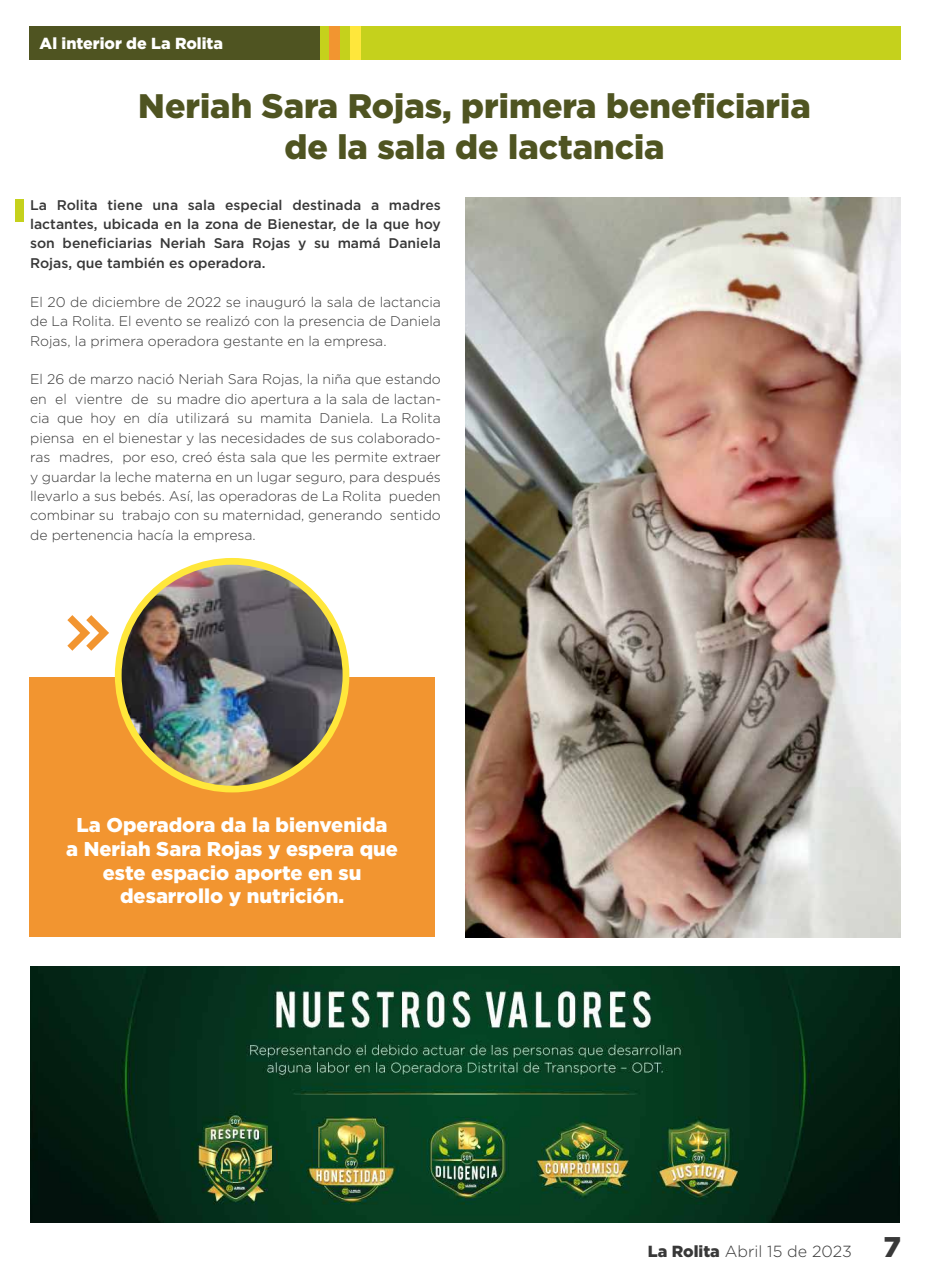
<style>
.page{position:relative;width:930px;height:1280px;background:#fff}
.page>*{position:absolute;margin:0;border:0;box-sizing:border-box;transform-origin:0 0}
.t1{font:900 34px/40.9px "Gotham";color:#4f5421;text-align:center}
.t2{font:900 20px/23.8px "Gotham";color:#fff;text-align:center}
.t3{font:300 16.1px "Gotham";color:#383838}
.t4{font:900 16px "Gotham";color:#fff}
.t5{font:300 14px/19.4px "Gotham";color:#383838;text-align:justify}
.t6{font:500 14px/19.4px "Gotham";color:#383838;text-align:justify}
.s1{font-weight:900}
.s2{font-weight:900;font-size:28.5px}
</style>
<div class="page">
<img style="left:465px;top:197px;width:435px;height:740px">
<div style="left:15px;top:199px;width:9px;height:22px;background:#c5d11c"></div>
<div style="left:29px;top:677px;width:406px;height:259px;background:#f29530"></div>
<div style="left:115px;top:558px;width:234px;height:234px;background:#ffe73b;border-radius:50%"></div>
<img style="left:122px;top:565px;width:221px;height:221px;border-radius:110px">
<img style="left:31px;top:967px;width:868px;height:255px">
<svg style="left:67px;top:615px;width:42px;height:36px"></svg>
<div style="left:30px;top:27px;width:870px;height:33px;background:#4f5421"></div>
<div style="left:320px;top:27px;width:580px;height:33px;background:#c5d11c"></div>
<div style="left:329px;top:27px;width:11px;height:33px;background:#f29530"></div>
<div style="left:350px;top:27px;width:11px;height:33px;background:#ffe73b"></div>
<p class="t4" style="left:40px;top:34px;width:185px">Al interior de La Rolita</p>
<h1 class="t1" style="left:138px;top:85px;width:674px">Neriah Sara Rojas, primera beneficiaria de la sala de lactancia</h1>
<p class="t6" style="left:30px;top:195px;width:412px">La Rolita tiene una sala especial destinada a madres lactantes, ubicada en la zona de Bienestar, de la que hoy son beneficiarias Neriah Sara Rojas y su mamá Daniela Rojas, que también es operadora.</p>
<p class="t5" style="left:30px;top:292px;width:412px">El 20 de diciembre de 2022 se inauguró la sala de lactancia de La Rolita. El evento se realizó con la presencia de Daniela Rojas, la primera operadora gestante en la empresa.</p>
<p class="t5" style="left:30px;top:369px;width:413px">El 26 de marzo nació Neriah Sara Rojas, la niña que estando en el vientre de su madre dio apertura a la sala de lactan&shy;cia que hoy en día utilizará su mamita Daniela. La Rolita piensa en el bienestar y las necesidades de sus colaborado&shy;ras madres, por eso, creó ésta sala que les permite extraer y guardar la leche materna en un lugar seguro, para después llevarlo a sus bebés. Así, las operadoras de La Rolita pueden combinar su trabajo con su maternidad, generando sentido de pertenencia hacía la empresa.</p>
<h2 class="t2" style="left:66px;top:812px;width:333px">La Operadora da la bienvenida<br>a Neriah Sara Rojas y espera que este espacio aporte en su desarrollo y nutrición.</h2>
<p class="t3" style="left:648px;top:1241px;width:255px"><span class="s1">La Rolita</span> Abril 15 de 2023 <span class="s2">7</span></p>
</div>
